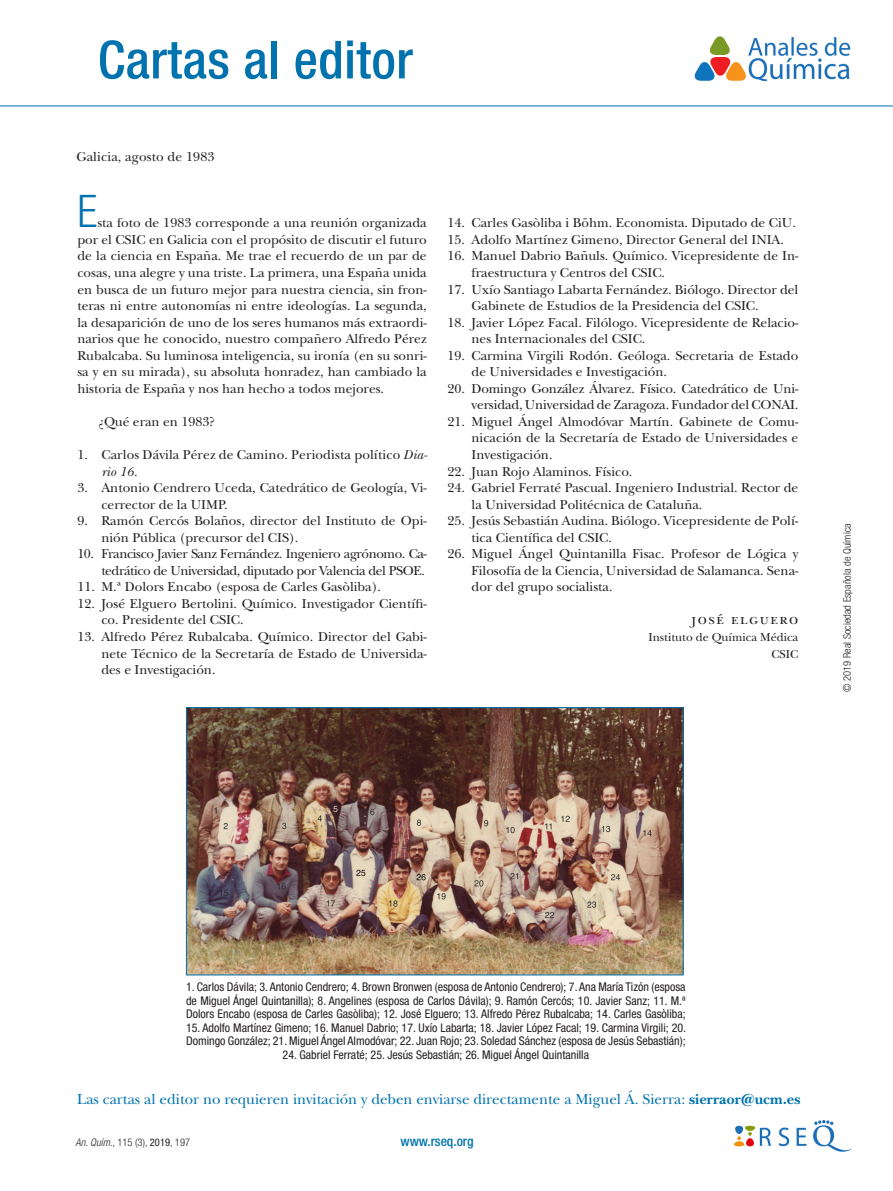
<style>
.page{position:relative;width:893px;height:1191px;background:#fff}
.page>*{position:absolute;margin:0;border:0;box-sizing:border-box;transform-origin:0 0}
.texto_corrido{font:500 condensed 52.5px "Helvetica Neue LT Std";letter-spacing:.01em;color:#0073ae}
.texto_sin_sangria{font:300 condensed 45px "Helvetica Neue LT Std";color:#0073ae}
.texto_corrido-2{font:15px "New Baskerville Std";color:#0073ae}
.texto_corrido-3{font:15px "New Baskerville Std";letter-spacing:.1em;color:#231f20}
.texto_corrido-4{font:13.5px/16.5px "New Baskerville Std";color:#231f20}
.texto_sin_sangria-2{font:13.5px/16.5px "New Baskerville Std";color:#231f20;text-align:justify}
.texto_corrido-5{font:13.5px/16.5px "New Baskerville Std";letter-spacing:-.03em;color:#231f20;text-align:right}
.t1{font:500 condensed 13.5px "Helvetica Neue LT Std";color:#0073ae}
.figuras_pies{font:condensed 12px/13.5px "Helvetica Neue LT Std";color:#231f20;text-align:justify}
.texto_corrido-6{font:12px "New Baskerville Std";color:#231f20}
.t2{font:300 condensed 10.5px "Helvetica Neue LT Std";letter-spacing:.005em;color:#231f20}
.s1{font-style:italic}
.s2{font-weight:700}
.s3{font-weight:400}
</style>
<div class="page">
<img style="left:734px;top:1120px;width:117px;height:32px">
<img style="left:770px;top:37px;width:80px;height:43px">
<svg style="left:695px;top:36px;width:75px;height:45px"></svg>
<hr style="left:0;top:106px;width:893px;height:1px;background:#0073ae">
<img style="left:188px;top:709px;width:494px;height:264px">
<div style="left:186px;top:707px;width:498px;height:268px;border:1px solid #0073ae"></div>
<p class="texto_corrido" style="left:98px;top:28px;width:317px">Cartas al editor</p>
<p class="texto_sin_sangria-2" style="left:77px;top:149px;width:139px">Galicia, agosto de 1983</p>
<p class="texto_sin_sangria" style="left:77px;top:186px;width:21px">E</p>
<p class="texto_sin_sangria-2" style="left:77px;top:215px;width:351px;text-indent:20px">sta foto de 1983 corresponde a una reunión organizada por el CSIC en Galicia con el propósito de discutir el futuro de la ciencia en España. Me trae el recuerdo de un par de cosas, una alegre y una triste. La primera, una España unida en busca de un futuro mejor para nuestra ciencia, sin fron&shy;teras ni entre autonomías ni entre ideologías. La segunda, la desaparición de uno de los seres humanos más extraordi&shy;narios que he conocido, nuestro compañero Alfredo Pérez Rubalcaba. Su luminosa inteligencia, su ironía (en su sonri&shy;sa y en su mirada), su absoluta honradez, han cambiado la historia de España y nos han hecho a todos mejores.</p>
<p class="texto_corrido-4" style="left:99px;top:413px;width:118px">¿Qué eran en 1983?</p>
<p class="texto_corrido-4" style="left:101px;top:446px;width:328px;text-indent:-24px">1. Carlos Dávila Pérez de Camino. Periodista político <span class="s1">Dia&shy;rio 16.</span></p>
<p class="texto_corrido-4" style="left:101px;top:479px;width:327px;text-indent:-24px">3. Antonio Cendrero Uceda, Catedrático de Geología, Vi&shy;cerrector de la UIMP.</p>
<p class="texto_corrido-4" style="left:101px;top:512px;width:327px;text-indent:-24px">9. Ramón Cercós Bolaños, director del Instituto de Opi&shy;nión Pública (precursor del CIS).</p>
<p class="texto_corrido-5" style="left:77px;top:546px;width:351px">10. Francisco Javier Sanz Fernández. Ingeniero agrónomo. Ca&shy;tedrático de Universidad, diputado por Valencia del PSOE.</p>
<p class="texto_corrido-4" style="left:77px;top:579px;width:305px">11. M.ª Dolors Encabo (esposa de Carles Gasòliba).</p>
<p class="texto_corrido-4" style="left:101px;top:595px;width:327px;text-indent:-24px">12. José Elguero Bertolini. Químico. Investigador Científi&shy;co. Presidente del CSIC.</p>
<p class="texto_corrido-4" style="left:101px;top:628px;width:327px;text-align:justify;text-indent:-24px">13. Alfredo Pérez Rubalcaba. Químico. Director del Gabi&shy;nete Técnico de la Secretaría de Estado de Universida&shy;des e Investigación.</p>
<p class="texto_corrido-4" style="left:448px;top:215px;width:350px">14. Carles Gasòliba i Böhm. Economista. Diputado de CiU.</p>
<p class="texto_corrido-4" style="left:448px;top:231px;width:338px">15. Adolfo Martínez Gimeno, Director General del INIA.</p>
<p class="texto_corrido-4" style="left:472px;top:248px;width:328px;text-indent:-24px">16. Manuel Dabrio Bañuls. Químico. Vicepresidente de In&shy;fraestructura y Centros del CSIC.</p>
<p class="texto_corrido-4" style="left:472px;top:281px;width:328px;text-indent:-24px">17. Uxío Santiago Labarta Fernández. Biólogo. Director del<br>Gabinete de Estudios de la Presidencia del CSIC.</p>
<p class="texto_corrido-4" style="left:472px;top:314px;width:328px;text-indent:-24px">18. Javier López Facal. Filólogo. Vicepresidente de Relacio&shy;nes Internacionales del CSIC.</p>
<p class="texto_corrido-4" style="left:472px;top:347px;width:328px;text-indent:-24px">19. Carmina Virgili Rodón. Geóloga. Secretaria de Estado de Universidades e Investigación.</p>
<p class="texto_corrido-4" style="left:448px;top:380px;width:352px;text-align:right">20. Domingo González Álvarez. Físico. Catedrático de Uni&shy;versidad, Universidad de Zaragoza. Fundador del CONAI.</p>
<p class="texto_corrido-4" style="left:472px;top:413px;width:328px;text-align:justify;text-indent:-24px">21. Miguel Ángel Almodóvar Martín. Gabinete de Comu&shy;nicación de la Secretaría de Estado de Universidades e Investigación.</p>
<p class="texto_corrido-4" style="left:448px;top:463px;width:186px">22. Juan Rojo Alaminos. Físico.</p>
<p class="texto_corrido-4" style="left:472px;top:479px;width:328px;text-indent:-24px">24. Gabriel Ferraté Pascual. Ingeniero Industrial. Rector de la Universidad Politécnica de Cataluña.</p>
<p class="texto_corrido-4" style="left:472px;top:512px;width:328px;text-indent:-24px">25. Jesús Sebastián Audina. Biólogo. Vicepresidente de Polí&shy;tica Científica del CSIC.</p>
<p class="texto_corrido-4" style="left:472px;top:546px;width:328px;text-align:justify;text-indent:-24px">26. Miguel Ángel Quintanilla Fisac. Profesor de Lógica y Filosofía de la Ciencia, Universidad de Salamanca. Sena&shy;dor del grupo socialista.</p>
<p class="texto_corrido-3" style="left:691px;top:611px;width:109px">josé elguero</p>
<p class="texto_corrido-6" style="left:648px;top:630px;width:152px">Instituto de Química Médica</p>
<p class="texto_corrido-6" style="left:771px;top:646px;width:28px">CSIC</p>
<p class="t2" style="left:841px;top:692px;width:170px;rotate:-90deg">© 2019 Real Sociedad Española de Química</p>
<p class="figuras_pies" style="left:186px;top:980px;width:501px">1. Carlos Dávila; 3. Antonio Cendrero; 4. Brown Bronwen (esposa de Antonio Cendrero); 7. Ana María Tizón (esposa de Miguel Ángel Quintanilla); 8. Angelines (esposa de Carlos Dávila); 9. Ramón Cercós; 10. Javier Sanz; 11. M.ª Dolors Encabo (esposa de Carles Gasòliba); 12. José Elguero; 13. Alfredo Pérez Rubalcaba; 14. Carles Gasòliba;</p>
<p class="figuras_pies" style="left:186px;top:1020px;width:502px">15. Adolfo Martínez Gimeno; 16. Manuel Dabrio; 17. Uxío Labarta; 18. Javier López Facal; 19. Carmina Virgili; 20.<br>Domingo González; 21. Miguel Ángel Almodóvar; 22. Juan Rojo; 23. Soledad Sánchez (esposa de Jesús Sebastián);</p>
<p class="figuras_pies" style="left:283px;top:1047px;width:308px">24. Gabriel Ferraté; 25. Jesús Sebastián; 26. Miguel Ángel Quintanilla</p>
<p class="texto_corrido-2" style="left:77px;top:1090px;width:725px">Las cartas al editor no requieren invitación y deben enviarse directamente a Miguel Á. Sierra: <span class="s2">sierraor@ucm.es</span></p>
<p class="t2" style="left:75px;top:1136px;width:116px"><span class="s1">An. Quím</span>., 115 (3), <span class="s3">2019</span>, 197</p>
<p class="t1" style="left:400px;top:1133px;width:75px">www.rseq.org</p>
</div>
